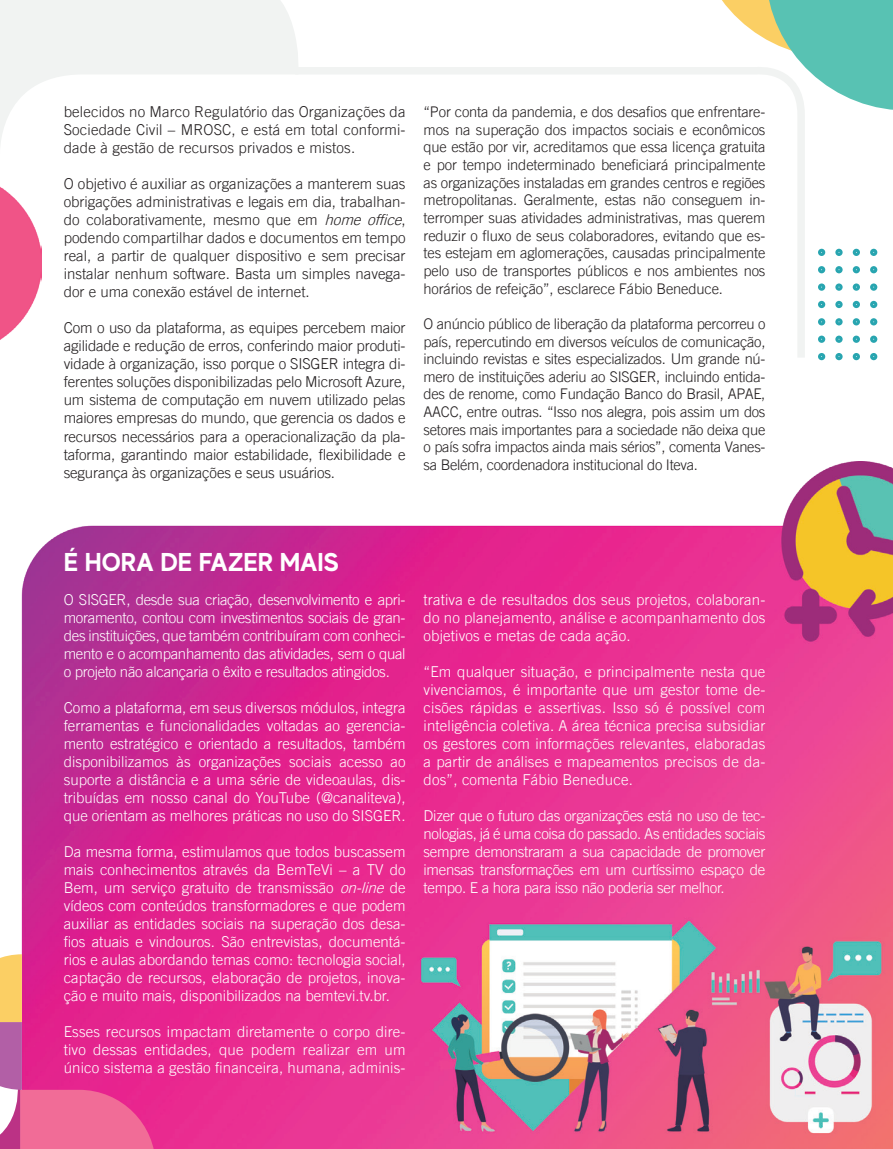
<style>
.page{position:relative;width:893px;height:1149px;background:#fff}
.page>*{position:absolute;margin:0;border:0;box-sizing:border-box;transform-origin:0 0}
.t1{font:700 25.8px "MADE Evolve Sans";color:#fff}
.t2{font:300 15px/18px "Trade Gothic LT Std";color:#fff;text-align:justify}
.t3{font:300 15px/18px "Trade Gothic LT Std";color:#231f20;text-align:justify}
.t4{font:300 14.7px/17.7px "Trade Gothic LT Std";letter-spacing:-.015em;color:#231f20;text-align:justify}
.s1{font-style:italic}
</style>
<div class="page">
<svg style="left:0;top:0;width:298px;height:82px;fill:#f1f3f2"></svg>
<img style="left:21px;top:461px;width:872px;height:687px">
<img style="left:0;top:14px;width:42px;height:571px">
<svg style="left:722px;top:0;width:171px;height:110px"></svg>
<svg style="left:818px;top:301px;width:7px;height:7px"></svg>
<svg style="left:818px;top:283px;width:7px;height:7px"></svg>
<svg style="left:818px;top:266px;width:7px;height:7px"></svg>
<svg style="left:818px;top:249px;width:7px;height:7px"></svg>
<svg style="left:818px;top:353px;width:7px;height:7px"></svg>
<svg style="left:818px;top:335px;width:7px;height:8px"></svg>
<svg style="left:818px;top:318px;width:7px;height:7px"></svg>
<svg style="left:835px;top:301px;width:8px;height:7px"></svg>
<svg style="left:835px;top:283px;width:8px;height:7px"></svg>
<svg style="left:835px;top:266px;width:8px;height:7px"></svg>
<svg style="left:835px;top:249px;width:8px;height:7px"></svg>
<svg style="left:835px;top:353px;width:8px;height:7px"></svg>
<svg style="left:835px;top:335px;width:8px;height:8px"></svg>
<svg style="left:835px;top:318px;width:8px;height:7px"></svg>
<svg style="left:853px;top:301px;width:7px;height:7px"></svg>
<svg style="left:853px;top:283px;width:7px;height:7px"></svg>
<svg style="left:853px;top:266px;width:7px;height:7px"></svg>
<svg style="left:853px;top:249px;width:7px;height:7px"></svg>
<svg style="left:853px;top:353px;width:7px;height:7px"></svg>
<svg style="left:853px;top:335px;width:7px;height:8px"></svg>
<svg style="left:853px;top:318px;width:7px;height:7px"></svg>
<svg style="left:870px;top:301px;width:7px;height:7px"></svg>
<svg style="left:870px;top:283px;width:7px;height:7px"></svg>
<svg style="left:870px;top:266px;width:7px;height:7px"></svg>
<svg style="left:870px;top:249px;width:7px;height:7px"></svg>
<svg style="left:870px;top:353px;width:7px;height:7px"></svg>
<svg style="left:870px;top:335px;width:7px;height:8px"></svg>
<svg style="left:870px;top:318px;width:7px;height:7px"></svg>
<svg style="left:0;top:954px;width:156px;height:194px;background:#e44290"></svg>
<svg style="left:288px;top:63px;width:521px;height:294px"></svg>
<p class="t3" style="left:64px;top:103px;width:343px">belecidos no Marco Regulatório das Organizações da Sociedade Civil – MROSC, e está em total conformi&shy;dade à gestão de recursos privados e mistos.</p>
<p class="t3" style="left:64px;top:175px;width:344px">O objetivo é auxiliar as organizações a manterem suas obrigações administrativas e legais em dia, trabalhan&shy;do colaborativamente, mesmo que em <span class="s1">home office</span>, podendo compartilhar dados e documentos em tempo real, a partir de qualquer dispositivo e sem precisar instalar nenhum software. Basta um simples navega&shy;dor e uma conexão estável de internet.</p>
<p class="t3" style="left:64px;top:319px;width:343px">Com o uso da plataforma, as equipes percebem maior agilidade e redução de erros, conferindo maior produti&shy;vidade à organização, isso porque o SISGER integra di&shy;ferentes soluções disponibilizadas pelo Microsoft Azure, um sistema de computação em nuvem utilizado pelas maiores empresas do mundo, que gerencia os dados e recursos necessários para a operacionalização da pla&shy;taforma, garantindo maior estabilidade, flexibilidade e segurança às organizações e seus usuários.</p>
<p class="t4" style="left:424px;top:103px;width:343px">“Por conta da pandemia, e dos desafios que enfrentare&shy;mos na superação dos impactos sociais e econômicos que estão por vir, acreditamos que essa licença gratuita e por tempo indeterminado beneficiará principalmente as organizações instaladas em grandes centros e regiões metropolitanas. Geralmente, estas não conseguem in&shy;terromper suas atividades administrativas, mas querem reduzir o fluxo de seus colaboradores, evitando que es&shy;tes estejam em aglomerações, causadas principalmente pelo uso de transportes públicos e nos ambientes nos horários de refeição”, esclarece Fábio Beneduce.</p>
<p class="t4" style="left:424px;top:314px;width:343px">O anúncio público de liberação da plataforma percorreu o país, repercutindo em diversos veículos de comunicação, incluindo revistas e sites especializados. Um grande nú&shy;mero de instituições aderiu ao SISGER, incluindo entida&shy;des de renome, como Fundação Banco do Brasil, APAE, AACC, entre outras. “Isso nos alegra, pois assim um dos setores mais importantes para a sociedade não deixa que o país sofra impactos ainda mais sérios”, comenta Vanes&shy;sa Belém, coordenadora institucional do Iteva.</p>
<p class="t1" style="left:64px;top:545px;width:276px">É HORA DE FAZER MAIS</p>
<p class="t2" style="left:64px;top:590px;width:343px">O SISGER, desde sua criação, desenvolvimento e apri&shy;moramento, contou com investimentos sociais de gran&shy;des instituições, que também contribuíram com conheci&shy;mento e o acompanhamento das atividades, sem o qual o projeto não alcançaria o êxito e resultados atingidos.</p>
<p class="t2" style="left:64px;top:698px;width:343px">Como a plataforma, em seus diversos módulos, integra ferramentas e funcionalidades voltadas ao gerencia&shy;mento estratégico e orientado a resultados, também disponibilizamos às organizações sociais acesso ao suporte a distância e a uma série de videoaulas, dis&shy;tribuídas em nosso canal do YouTube (@canaliteva), que orientam as melhores práticas no uso do SISGER.</p>
<p class="t2" style="left:64px;top:842px;width:343px">Da mesma forma, estimulamos que todos buscassem mais conhecimentos através da BemTeVi – a TV do Bem, um serviço gratuito de transmissão <span class="s1">on-line</span> de vídeos com conteúdos transformadores e que podem auxiliar as entidades sociais na superação dos desa&shy;fios atuais e vindouros. São entrevistas, documentá&shy;rios e aulas abordando temas como: tecnologia social, captação de recursos, elaboração de projetos, inova&shy;ção e muito mais, disponibilizados na bemtevi.tv.br.</p>
<p class="t2" style="left:64px;top:1022px;width:343px">Esses recursos impactam diretamente o corpo dire&shy;tivo dessas entidades, que podem realizar em um único sistema a gestão financeira, humana, adminis-</p>
<p class="t2" style="left:424px;top:590px;width:343px">trativa e de resultados dos seus projetos, colaboran&shy;do no planejamento, análise e acompanhamento dos objetivos e metas de cada ação.</p>
<p class="t2" style="left:424px;top:662px;width:343px">“Em qualquer situação, e principalmente nesta que vivenciamos, é importante que um gestor tome de&shy;cisões rápidas e assertivas. Isso só é possível com inteligência coletiva. A área técnica precisa subsidiar os gestores com informações relevantes, elaboradas a partir de análises e mapeamentos precisos de da&shy;dos”, comenta Fábio Beneduce.</p>
<p class="t2" style="left:424px;top:806px;width:343px">Dizer que o futuro das organizações está no uso de tec&shy;nologias, já é uma coisa do passado. As entidades sociais sempre demonstraram a sua capacidade de promover imensas transformações em um curtíssimo espaço de tempo. E a hora para isso não poderia ser melhor.</p>
</div>
